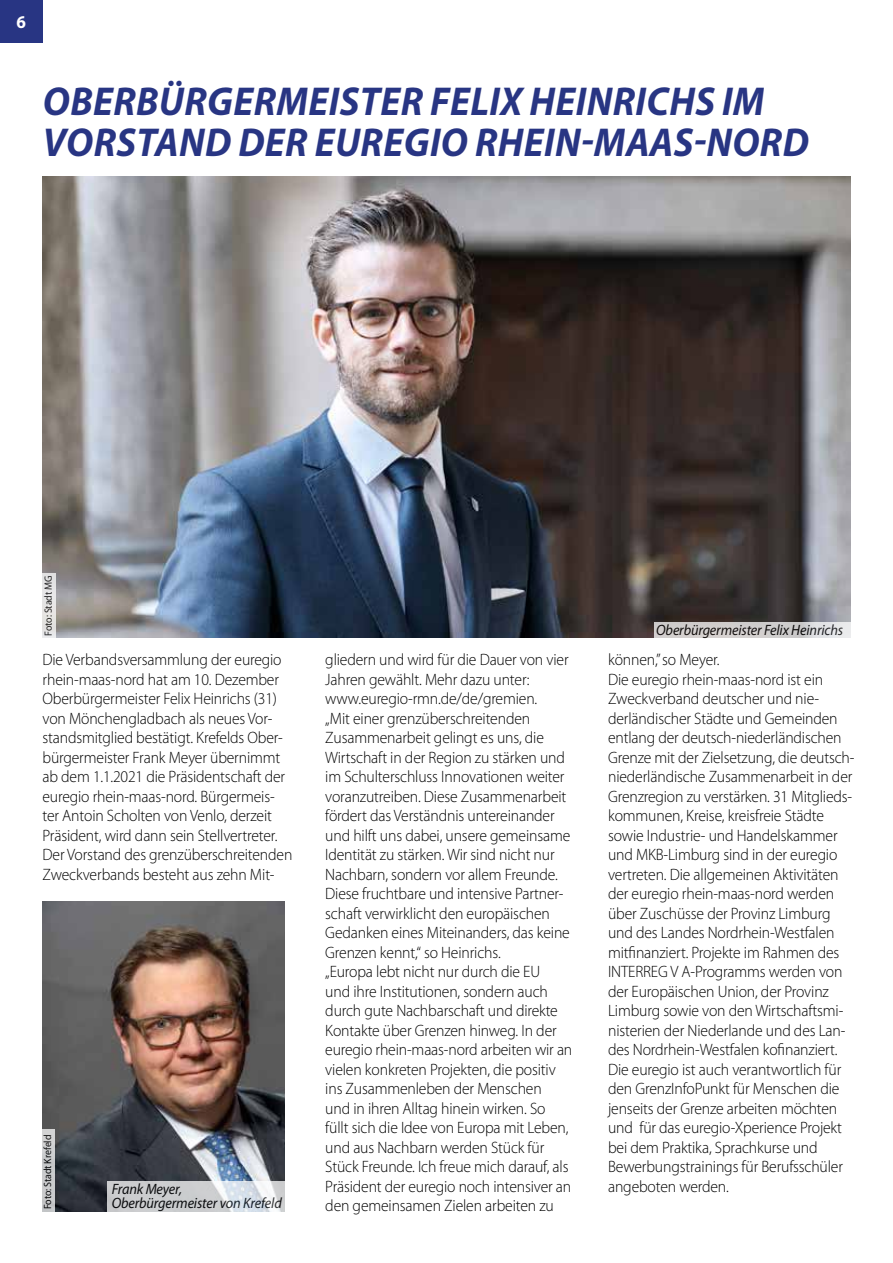
<style>
.page{position:relative;width:893px;height:1263px;background:#fff}
.page>*{position:absolute;margin:0;border:0;box-sizing:border-box;transform-origin:0 0}
.t1{font:italic 700 40.5px/40.5px "Myriad Pro";letter-spacing:.01em;color:#283583;scale:.95 1}
.t2{font:700 18px "Myriad Pro";color:#fff;scale:.95 1}
.t3{font:300 16.5px/19.5px "Myriad Pro";letter-spacing:-.01em;color:#000;scale:.95 1}
.t4{font:italic 15px/13.5px "Myriad Pro";letter-spacing:-.01em;color:#000;scale:.95 1}
.t5{font:10.5px "Myriad Pro";letter-spacing:-.01em;color:#000;scale:.95 1}
</style>
<div class="page">
<div style="left:0;top:0;width:43px;height:43px;background:#283583"></div>
<img style="left:43px;top:901px;width:242px;height:311px">
<img style="left:42px;top:176px;width:809px;height:462px">
<div style="left:43px;top:574px;width:13px;height:64px;background:#e5e5e4"></div>
<div style="left:42px;top:1129px;width:13px;height:82px;background:#cacbcd"></div>
<svg style="left:654px;top:622px;width:197px;height:16px;background:#d5d2d2"></svg>
<svg style="left:107px;top:1181px;width:178px;height:31px;background:#d2d5d8"></svg>
<p class="t2" style="left:17px;top:10px;width:11px">6</p>
<h1 class="t1" style="left:43px;top:80px;width:808px">OBERBÜRGERMEISTER FELIX HEINRICHS IM<br>VORSTAND DER EUREGIO RHEIN-MAAS-NORD</h1>
<p class="t5" style="left:42px;top:636px;width:65px;rotate:-90deg">Foto: Stadt MG</p>
<p class="t4" style="left:656px;top:623px;width:198px">Oberbürgermeister Felix Heinrichs</p>
<p class="t3" style="left:43px;top:650px;width:265px">Die Verbandsversammlung der euregio rhein-maas-nord hat am 10. Dezember Oberbürgermeister Felix Heinrichs (31) von Mönchengladbach als neues Vor&shy;standsmitglied bestätigt. Krefelds Ober&shy;bürgermeister Frank Meyer übernimmt ab dem 1.1.2021 die Präsidentschaft der euregio rhein-maas-nord. Bürgermeis&shy;ter Antoin Scholten von Venlo, derzeit Präsident, wird dann sein Stellvertreter.<br>Der Vorstand des grenzüberschreitenden Zweckverbands besteht aus zehn Mit-</p>
<p class="t3" style="left:325px;top:650px;width:262px">gliedern und wird für die Dauer von vier Jahren gewählt. Mehr dazu unter: www.euregio-rmn.de/de/gremien.<br>„Mit einer grenzüberschreitenden Zusammenarbeit gelingt es uns, die Wirtschaft in der Region zu stärken und im Schulterschluss Innovationen weiter voranzutreiben. Diese Zusammenarbeit fördert das Verständnis untereinander und hilft uns dabei, unsere gemeinsame Identität zu stärken. Wir sind nicht nur Nachbarn, sondern vor allem Freunde.<br>Diese fruchtbare und intensive Partner&shy;schaft verwirklicht den europäischen Gedanken eines Miteinanders, das keine Grenzen kennt,“ so Heinrichs.<br>„Europa lebt nicht nur durch die EU<br>und ihre Institutionen, sondern auch durch gute Nachbarschaft und direkte Kontakte über Grenzen hinweg. In der euregio rhein-maas-nord arbeiten wir an vielen konkreten Projekten, die positiv ins Zusammenleben der Menschen<br>und in ihren Alltag hinein wirken. So füllt sich die Idee von Europa mit Leben, und aus Nachbarn werden Stück für Stück Freunde. Ich freue mich darauf, als Präsident der euregio noch intensiver an den gemeinsamen Zielen arbeiten zu</p>
<p class="t3" style="left:608px;top:650px;width:261px">können,” so Meyer.<br>Die euregio rhein-maas-nord ist ein Zweckverband deutscher und nie&shy;derländischer Städte und Gemeinden entlang der deutsch-niederländischen Grenze mit der Zielsetzung, die deutsch&shy;niederländische Zusammenarbeit in der Grenzregion zu verstärken. 31 Mitglieds&shy;kommunen, Kreise, kreisfreie Städte sowie Industrie- und Handelskammer und MKB-Limburg sind in der euregio vertreten. Die allgemeinen Aktivitäten der euregio rhein-maas-nord werden über Zuschüsse der Provinz Limburg und des Landes Nordrhein-Westfalen mitfinanziert. Projekte im Rahmen des INTERREG V A-Programms werden von der Europäischen Union, der Provinz Limburg sowie von den Wirtschaftsmi&shy;nisterien der Niederlande und des Lan&shy;des Nordrhein-Westfalen kofinanziert.<br>Die euregio ist auch verantwortlich für den GrenzInfoPunkt für Menschen die jenseits der Grenze arbeiten möchten und für das euregio-Xperience Projekt bei dem Praktika, Sprachkurse und Bewerbungstrainings für Berufsschüler angeboten werden.</p>
<p class="t5" style="left:41px;top:1209px;width:80px;rotate:-90deg">Foto: Stadt Krefeld</p>
<p class="t4" style="left:112px;top:1182px;width:181px">Frank Meyer,<br>Oberbürgermeister von Krefeld</p>
</div>
